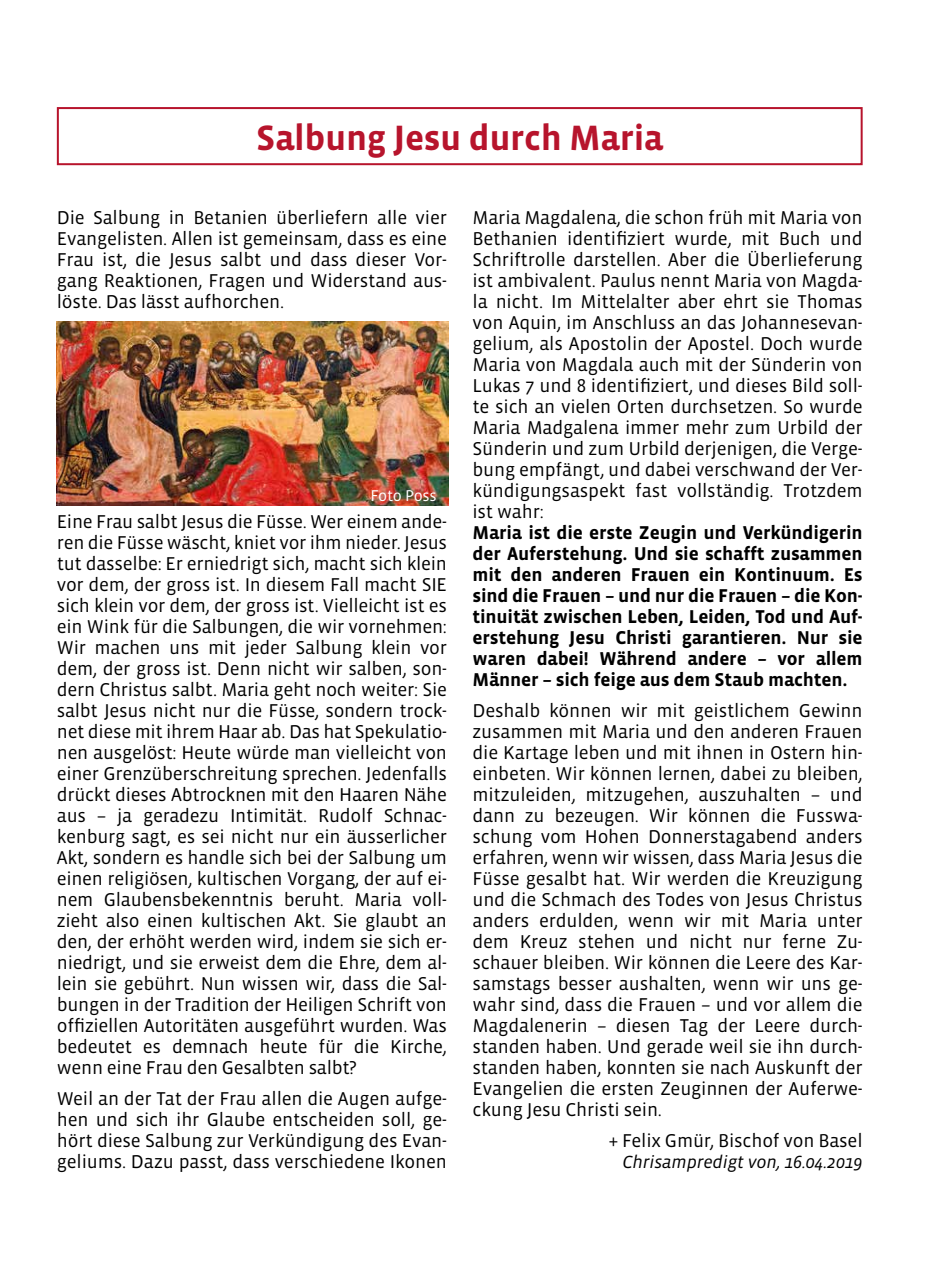
<style>
.page{position:relative;width:942px;height:1276px;background:#fff}
.page>*{position:absolute;margin:0;border:0;box-sizing:border-box;transform-origin:0 0}
.t1{font:700 36px "Vista Sans";letter-spacing:-.01em;color:#b7142c}
.t2{font:19px/21px "Vista Sans";letter-spacing:-.01em;color:#000;text-align:justify}
.t3{font:700 19px/21px "Vista Sans";letter-spacing:-.01em;color:#000;text-align:justify}
.t4{font:italic 18px "Vista Sans";letter-spacing:-.01em;color:#000}
.t5{font:16px "Vista Sans";letter-spacing:-.015em;color:#fff}
</style>
<div class="page">
<div style="left:57px;top:107px;width:805px;height:58px;border:2px solid #b7142c"></div>
<img style="left:57px;top:321px;width:391px;height:184px">
<h1 class="t1" style="left:256px;top:120px;width:409px">Salbung Jesu durch Maria</h1>
<p class="t2" style="left:57px;top:207px;width:391px">Die Salbung in Betanien überliefern alle vier Evangelisten. Allen ist gemeinsam, dass es eine Frau ist, die Jesus salbt und dass dieser Vor&shy;gang Reaktionen, Fragen und Widerstand aus&shy;löste. Das lässt aufhorchen.</p>
<p class="t5" style="left:370px;top:487px;width:68px">Foto Poss</p>
<p class="t2" style="left:57px;top:511px;width:391px">Eine Frau salbt Jesus die Füsse. Wer einem ande&shy;ren die Füsse wäscht, kniet vor ihm nieder. Jesus tut dasselbe: Er erniedrigt sich, macht sich klein vor dem, der gross ist. In diesem Fall macht SIE sich klein vor dem, der gross ist. Vielleicht ist es ein Wink für die Salbungen, die wir vornehmen:<br>Wir machen uns mit jeder Salbung klein vor dem, der gross ist. Denn nicht wir salben, son&shy;dern Christus salbt. Maria geht noch weiter: Sie salbt Jesus nicht nur die Füsse, sondern trock&shy;net diese mit ihrem Haar ab. Das hat Spekulatio&shy;nen ausgelöst: Heute würde man vielleicht von einer Grenzüberschreitung sprechen. Jedenfalls drückt dieses Abtrocknen mit den Haaren Nähe aus – ja geradezu Intimität. Rudolf Schnac&shy;kenburg sagt, es sei nicht nur ein äusserlicher Akt, sondern es handle sich bei der Salbung um einen religiösen, kultischen Vorgang, der auf ei&shy;nem Glaubensbekenntnis beruht. Maria voll&shy;zieht also einen kultischen Akt. Sie glaubt an den, der erhöht werden wird, indem sie sich er&shy;niedrigt, und sie erweist dem die Ehre, dem al&shy;lein sie gebührt. Nun wissen wir, dass die Sal&shy;bungen in der Tradition der Heiligen Schrift von offiziellen Autoritäten ausgeführt wurden. Was bedeutet es demnach heute für die Kirche, wenn eine Frau den Gesalbten salbt?</p>
<p class="t2" style="left:57px;top:1088px;width:391px">Weil an der Tat der Frau allen die Augen aufge&shy;hen und sich ihr Glaube entscheiden soll, ge&shy;hört diese Salbung zur Verkündigung des Evan&shy;geliums. Dazu passt, dass verschiedene Ikonen</p>
<p class="t2" style="left:472px;top:207px;width:391px">Maria Magdalena, die schon früh mit Maria von Bethanien identifiziert wurde, mit Buch und Schriftrolle darstellen. Aber die Überlieferung ist ambivalent. Paulus nennt Maria von Magda&shy;la nicht. Im Mittelalter aber ehrt sie Thomas von Aquin, im Anschluss an das Johannesevan&shy;gelium, als Apostolin der Apostel. Doch wurde Maria von Magdala auch mit der Sünderin von Lukas 7 und 8 identifiziert, und dieses Bild soll&shy;te sich an vielen Orten durchsetzen. So wurde Maria Madgalena immer mehr zum Urbild der Sünderin und zum Urbild derjenigen, die Verge&shy;bung empfängt, und dabei verschwand der Ver&shy;kündigungsaspekt fast vollständig. Trotzdem ist wahr:</p>
<p class="t3" style="left:472px;top:522px;width:391px">Maria ist die erste Zeugin und Verkündigerin der Auferstehung. Und sie schafft zusammen mit den anderen Frauen ein Kontinuum. Es sind die Frauen – und nur die Frauen – die Kon&shy;tinuität zwischen Leben, Leiden, Tod und Auf&shy;erstehung Jesu Christi garantieren. Nur sie waren dabei! Während andere – vor allem Männer – sich feige aus dem Staub machten.</p>
<p class="t2" style="left:472px;top:700px;width:391px">Deshalb können wir mit geistlichem Gewinn zusammen mit Maria und den anderen Frauen die Kartage leben und mit ihnen in Ostern hin&shy;einbeten. Wir können lernen, dabei zu bleiben, mitzuleiden, mitzugehen, auszuhalten – und dann zu bezeugen. Wir können die Fusswa&shy;schung vom Hohen Donnerstagabend anders erfahren, wenn wir wissen, dass Maria Jesus die Füsse gesalbt hat. Wir werden die Kreuzigung und die Schmach des Todes von Jesus Christus anders erdulden, wenn wir mit Maria unter dem Kreuz stehen und nicht nur ferne Zu&shy;schauer bleiben. Wir können die Leere des Kar&shy;samstags besser aushalten, wenn wir uns ge&shy;wahr sind, dass die Frauen – und vor allem die Magdalenerin – diesen Tag der Leere durch&shy;standen haben. Und gerade weil sie ihn durch&shy;standen haben, konnten sie nach Auskunft der Evangelien die ersten Zeuginnen der Auferwe&shy;ckung Jesu Christi sein.</p>
<p class="t2" style="left:608px;top:1130px;width:255px">+ Felix Gmür, Bischof von Basel</p>
<p class="t4" style="left:622px;top:1153px;width:242px">Chrisampredigt von, 16.04.2019</p>
</div>
